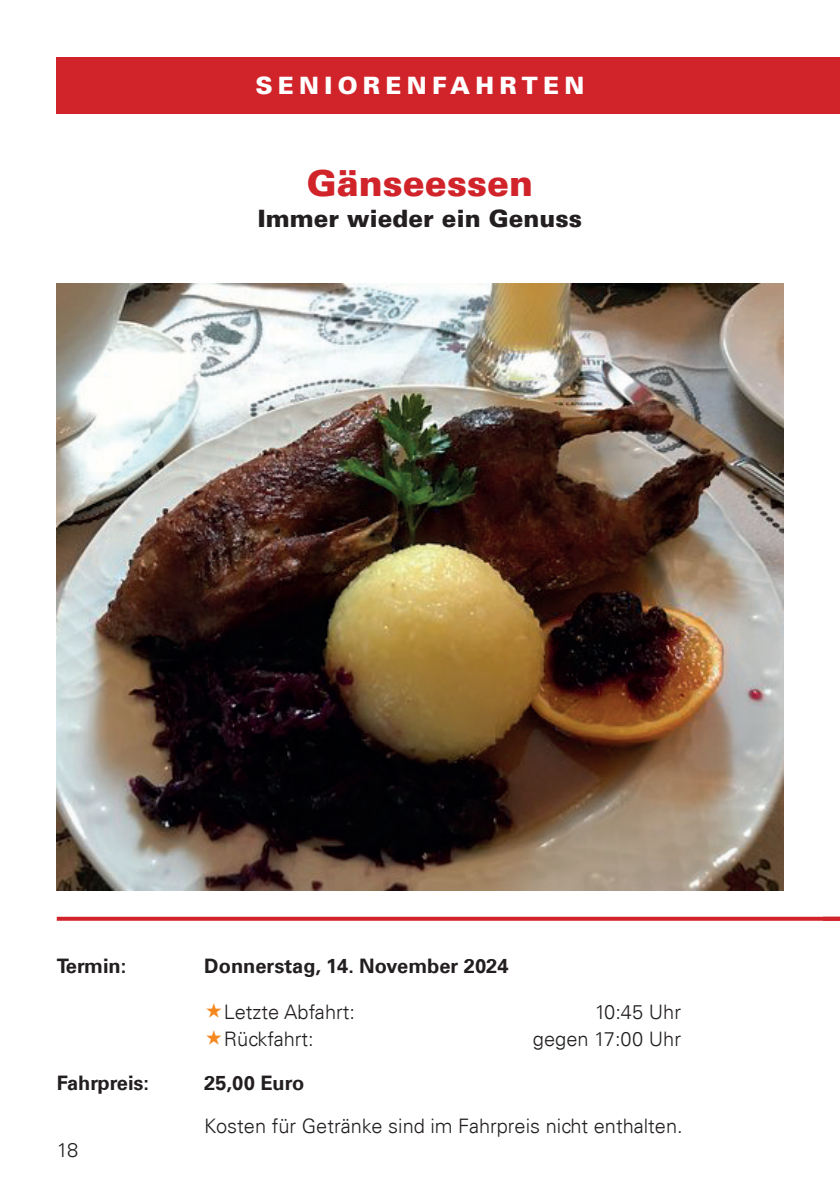
<style>
.page{position:relative;width:840px;height:1191px;background:#fff}
.page>*{position:absolute;margin:0;border:0;box-sizing:border-box;transform-origin:0 0}
.t1{font:900 36px "Univers LT";color:#d1232a}
.t2{font:900 24px "Univers LT";color:#231f20}
.t3{font:900 24px "Univers LT";letter-spacing:.22em;color:#fff}
.t4{font:300 20px "Univers LT";color:#231f20}
.t5{font:700 20px "Univers LT";color:#231f20}
</style>
<div class="page">
<div style="left:57px;top:57px;width:782px;height:56px;background:#d1232a"></div>
<svg style="left:57px;top:916px;width:765px;height:4px;background:#d94d52"></svg>
<img style="left:57px;top:284px;width:725px;height:606px">
<svg style="left:822px;top:916px;width:17px;height:4px"></svg>
<p class="t3" style="left:255px;top:70px;width:330px">SENIORENFAHRTEN</p>
<h1 class="t1" style="left:307px;top:161px;width:228px">Gänseessen</h1>
<p class="t2" style="left:258px;top:204px;width:325px">Immer wieder ein Genuss</p>
<p class="t5" style="left:57px;top:954px;width:71px">Termin:</p>
<p class="t5" style="left:204px;top:954px;width:305px">Donnerstag, 14. November 2024</p>
<p class="t4" style="left:224px;top:1000px;width:132px">Letzte Abfahrt:</p>
<p class="t4" style="left:594px;top:1000px;width:88px">10:45 Uhr</p>
<p class="t4" style="left:224px;top:1026px;width:91px">Rückfahrt:</p>
<p class="t4" style="left:532px;top:1026px;width:149px">gegen 17:00 Uhr</p>
<p class="t5" style="left:57px;top:1070px;width:94px">Fahrpreis:</p>
<p class="t5" style="left:204px;top:1070px;width:101px">25,00 Euro</p>
<p class="t4" style="left:204px;top:1114px;width:479px">Kosten für Getränke sind im Fahrpreis nicht enthalten.</p>
<p class="t4" style="left:57px;top:1137px;width:23px">18</p>
</div>
